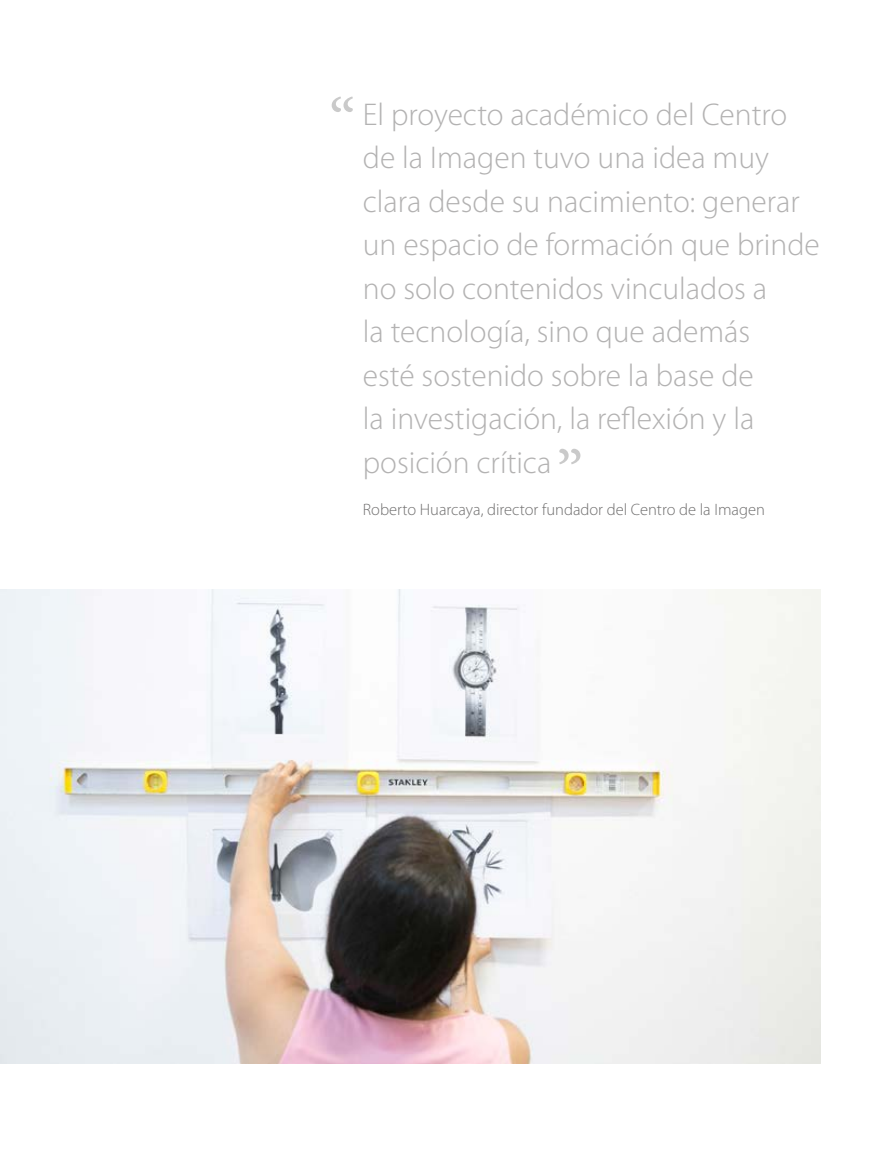
<style>
.page{position:relative;width:893px;height:1149px;background:#fff}
.page>*{position:absolute;margin:0;border:0;box-sizing:border-box;transform-origin:0 0}
.t1{font:67.5px "Minion Pro";color:#cacaca}
.t2{font:300 31.5px/43.5px "Myriad Pro";color:#b3b2b2}
.t3{font:300 16.5px "Myriad Pro";color:#706f6f}
</style>
<div class="page">
<img style="left:0;top:589px;width:821px;height:474px">
<h1 class="t1" style="left:329px;top:78px;width:28px">“</h1>
<p class="t2" style="left:363px;top:93px;width:458px">El proyecto académico del Centro de la Imagen tuvo una idea muy clara desde su nacimiento: generar un espacio de formación que brinde no solo contenidos vinculados a<br>la tecnología, sino que además<br>esté sostenido sobre la base de<br>la investigación, la reflexión y la posición crítica</p>
<p class="t3" style="left:363px;top:500px;width:404px">Roberto Huarcaya, director fundador del Centro de la Imagen</p>
<h1 class="t1" style="left:583px;top:482px;width:28px;rotate:-180deg">“</h1>
</div>
